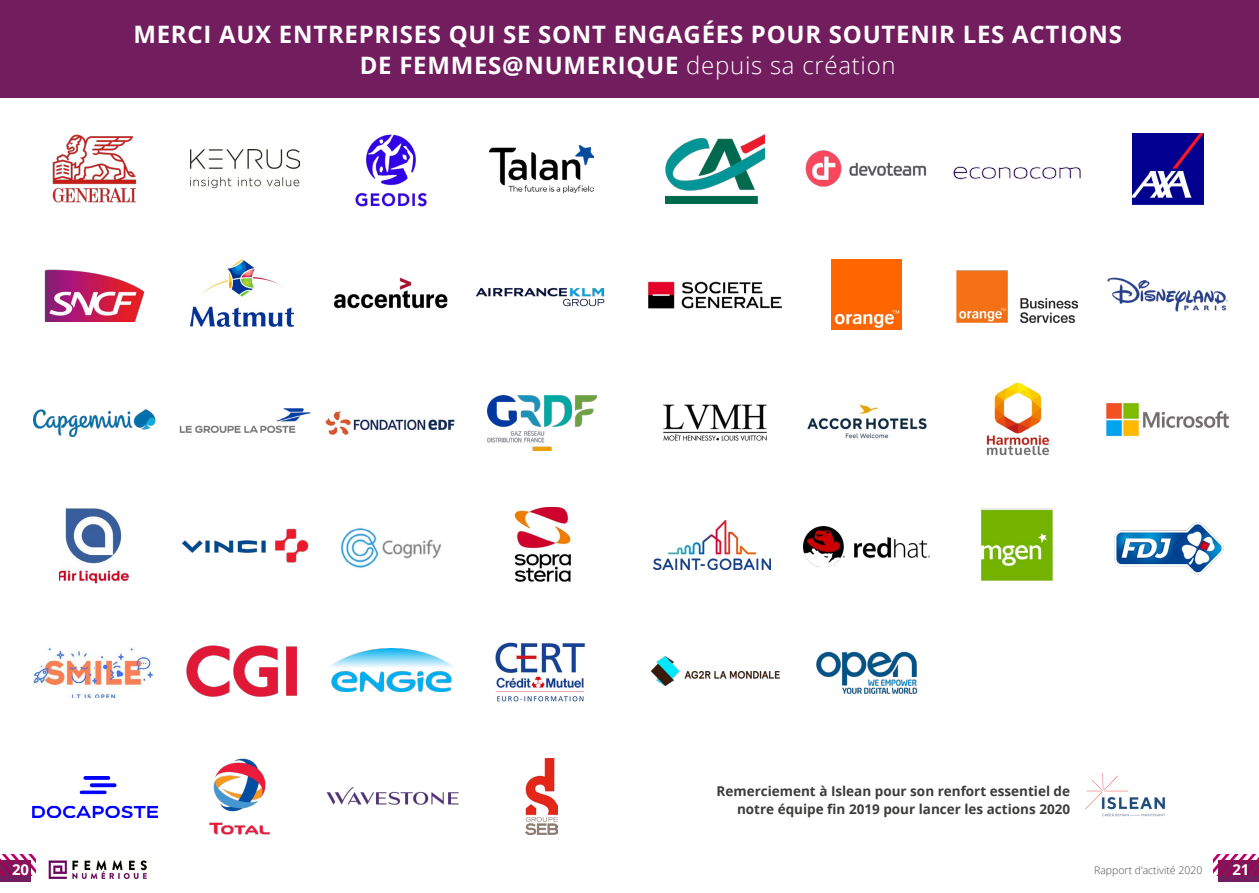
<style>
.page{position:relative;width:1259px;height:893px;background:#fff}
.page>*{position:absolute;margin:0;border:0;box-sizing:border-box;transform-origin:0 0}
.t1{font:700 24px/31.5px "Open Sans";letter-spacing:.03em;color:#fff;text-align:center}
.t2{font:700 15px "Open Sans";color:#fff}
.t3{font:700 13.5px/18px "Open Sans";color:#3c3c3b;text-align:right}
.t4{font:300 10.5px "Open Sans";color:#4a4a49}
.s1{font-weight:300}
</style>
<div class="page">
<svg style="left:0;top:854px;width:35px;height:21px"></svg>
<svg style="left:0;top:860px;width:30px;height:21px"></svg>
<svg style="left:1213px;top:855px;width:46px;height:21px"></svg>
<svg style="left:1218px;top:860px;width:41px;height:22px"></svg>
<img style="left:48px;top:860px;width:99px;height:19px">
<div style="left:0;top:0;width:1259px;height:97px;background:#721d5e"></div>
<img style="left:209px;top:758px;width:61px;height:77px">
<img style="left:326px;top:787px;width:133px;height:18px">
<img style="left:32px;top:776px;width:125px;height:42px">
<svg style="left:525px;top:758px;width:32px;height:77px"></svg>
<img style="left:526px;top:759px;width:32px;height:75px">
<img style="left:53px;top:135px;width:84px;height:68px">
<svg style="left:190px;top:149px;width:110px;height:37px"></svg>
<img style="left:190px;top:150px;width:109px;height:38px">
<img style="left:355px;top:134px;width:72px;height:73px">
<img style="left:490px;top:145px;width:103px;height:47px">
<img style="left:191px;top:260px;width:102px;height:67px">
<svg style="left:44px;top:269px;width:101px;height:53px"></svg>
<img style="left:45px;top:270px;width:99px;height:52px">
<img style="left:476px;top:287px;width:129px;height:20px">
<img style="left:334px;top:277px;width:114px;height:32px">
<img style="left:340px;top:528px;width:102px;height:40px">
<img style="left:60px;top:508px;width:70px;height:75px">
<img style="left:182px;top:528px;width:127px;height:35px">
<img style="left:514px;top:507px;width:57px;height:75px">
<img style="left:187px;top:645px;width:109px;height:52px">
<svg style="left:339px;top:691px;width:110px;height:1px"></svg>
<img style="left:330px;top:648px;width:124px;height:43px">
<img style="left:31px;top:646px;width:123px;height:51px">
<img style="left:495px;top:642px;width:90px;height:60px">
<img style="left:487px;top:395px;width:109px;height:56px">
<img style="left:34px;top:409px;width:122px;height:28px">
<img style="left:179px;top:408px;width:132px;height:25px">
<img style="left:325px;top:411px;width:130px;height:25px">
<img style="left:1085px;top:773px;width:81px;height:44px">
<img style="left:953px;top:166px;width:128px;height:14px">
<svg style="left:981px;top:508px;width:72px;height:73px"></svg>
<img style="left:981px;top:509px;width:72px;height:71px">
<svg style="left:956px;top:322px;width:119px;height:1px"></svg>
<img style="left:956px;top:270px;width:122px;height:52px">
<img style="left:986px;top:382px;width:63px;height:74px">
<svg style="left:1132px;top:133px;width:72px;height:72px"></svg>
<img style="left:1132px;top:133px;width:71px;height:71px">
<img style="left:1114px;top:522px;width:110px;height:53px">
<img style="left:1107px;top:277px;width:121px;height:35px">
<img style="left:1106px;top:402px;width:124px;height:35px">
<svg style="left:665px;top:203px;width:93px;height:1px"></svg>
<img style="left:665px;top:134px;width:100px;height:69px">
<img style="left:650px;top:656px;width:130px;height:30px">
<svg style="left:648px;top:297px;width:134px;height:12px"></svg>
<img style="left:648px;top:281px;width:133px;height:27px">
<img style="left:663px;top:404px;width:104px;height:37px">
<img style="left:653px;top:521px;width:117px;height:49px">
<img style="left:805px;top:150px;width:122px;height:37px">
<svg style="left:831px;top:259px;width:71px;height:71px"></svg>
<img style="left:831px;top:260px;width:70px;height:70px">
<img style="left:816px;top:651px;width:102px;height:43px">
<img style="left:807px;top:404px;width:120px;height:35px">
<img style="left:803px;top:526px;width:126px;height:41px">
<p class="t1" style="left:133px;top:18px;width:990px">MERCI AUX ENTREPRISES QUI SE SONT ENGAGÉES POUR SOUTENIR LES ACTIONS<br>DE FEMMES@NUMERIQUE <span class="s1">depuis sa création</span></p>
<p class="t3" style="left:716px;top:782px;width:355px">Remerciement à Islean pour son renfort essentiel de notre équipe fin 2019 pour lancer les actions 2020</p>
<p class="t2" style="left:12px;top:859px;width:19px">20</p>
<p class="t4" style="left:1094px;top:863px;width:110px">Rapport d’activité 2020</p>
<p class="t2" style="left:1232px;top:859px;width:19px">21</p>
</div>
